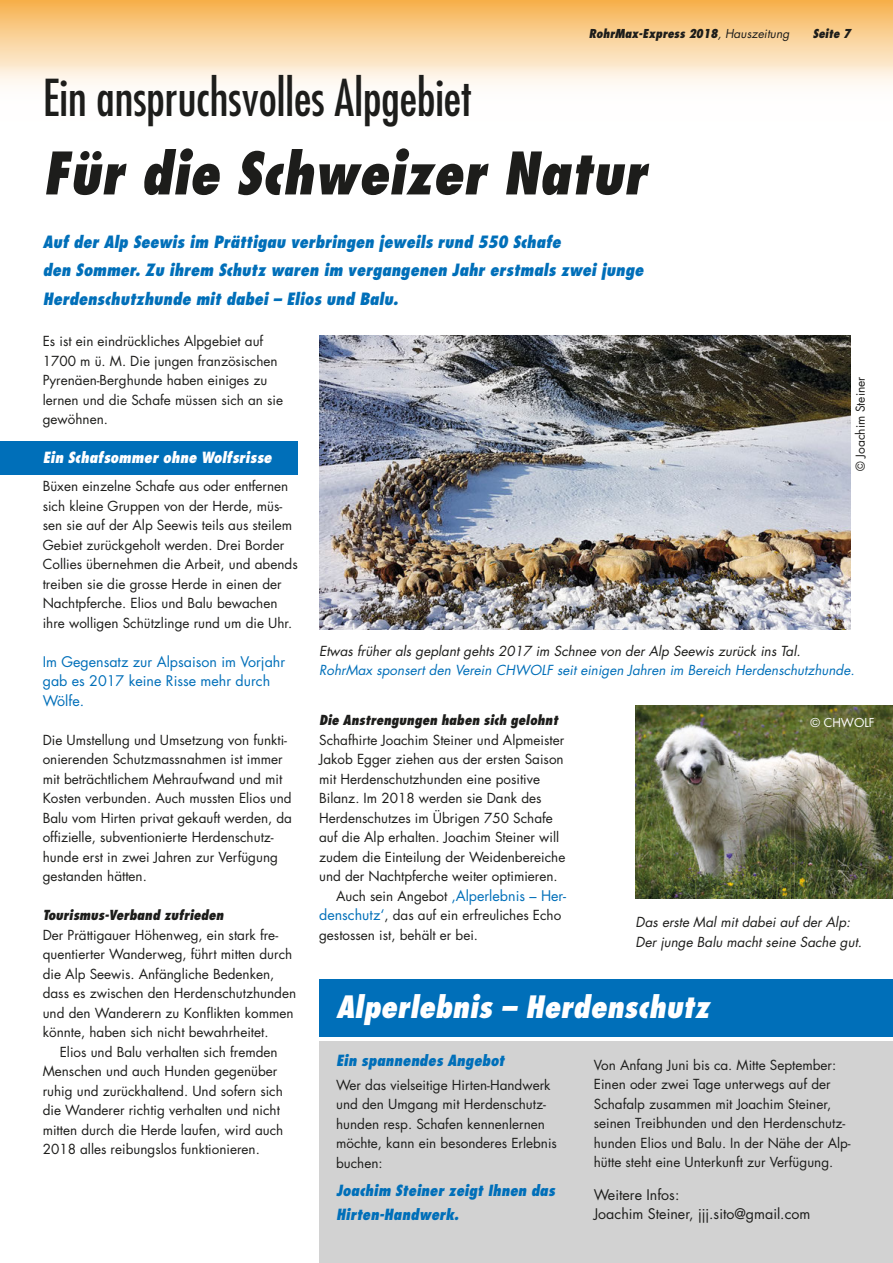
<style>
.page{position:relative;width:893px;height:1263px;background:#fff}
.page>*{position:absolute;margin:0;border:0;box-sizing:border-box;transform-origin:0 0}
.t1{font:italic 800 condensed 57px "Futura Std";color:#1d1d1b}
.t2{font:condensed 49.5px "Futura Std";color:#1d1d1b}
.t3{font:italic 800 condensed 30px "Futura Std";color:#fff}
.t4{font:italic 800 condensed 16.5px/28.5px "Futura Std";color:#006fb9}
.t5{font:italic 800 condensed 15px/24px "Futura Std";color:#006fb9}
.t6{font:italic 800 condensed 15px "Futura Std";color:#fff}
.t7{font:14.25px/19.5px "Futura Std";color:#006fb9}
.t8{font:14.25px "Futura Std";color:#1d1d1b}
.t9{font:13.5px/19.5px "Futura Std";color:#1d1d1b}
.t10{font:italic 13.5px "Futura Std";color:#1d1d1b}
.t11{font:italic 13.5px "Futura Std";color:#006fb9}
.t12{font:italic 800 condensed 13.5px "Futura Std";color:#1d1d1b}
.t13{font:italic 800 condensed 12px "Futura Std";color:#1d1d1b}
.t14{font:12px "Futura Std";color:#1d1d1b}
.t15{font:12px "Futura Std";color:#fff}
.s1{font-weight:400;font-stretch:normal}
.s2{font-size:13.5px;color:#1d1d1b}
.s3{font-size:14.25px;color:#006fb9}
</style>
<div class="page">
<div style="left:0;top:441px;width:298px;height:33px;background:#006fb9"></div>
<div style="left:319px;top:1041px;width:574px;height:222px;background:#d2d2d2"></div>
<img style="left:635px;top:706px;width:258px;height:193px">
<svg style="left:0;top:0;width:893px;height:85px;background:#fad5a2"></svg>
<img style="left:319px;top:335px;width:532px;height:295px">
<div style="left:319px;top:979px;width:574px;height:57px;background:#006fb9"></div>
<p class="t13" style="left:589px;top:26px;width:202px">RohrMax-Express 2018<span class="s1">, Hauszeitung</span></p>
<p class="t2" style="left:43px;top:68px;width:431px">Ein anspruchsvolles Alpgebiet</p>
<p class="t1" style="left:43px;top:137px;width:605px">Für die Schweizer Natur</p>
<p class="t13" style="left:813px;top:26px;width:39px">Seite 7</p>
<p class="t4" style="left:43px;top:227px;width:519px">Auf der Alp Seewis im Prättigau verbringen jeweils rund 550 Schafe</p>
<p class="t4" style="left:43px;top:256px;width:602px">den Sommer. Zu ihrem Schutz waren im vergangenen Jahr erstmals zwei junge<br>Herdenschutzhunde mit dabei – Elios und Balu.</p>
<p class="t9" style="left:43px;top:332px;width:242px">Es ist ein eindrückliches Alpgebiet auf<br>1700 m ü. M. Die jungen französischen<br>Pyrenäen-Berghunde haben einiges zu lernen und die Schafe müssen sich an sie gewöhnen.</p>
<p class="t6" style="left:43px;top:448px;width:231px">Ein Schafsommer ohne Wolfsrisse</p>
<p class="t9" style="left:43px;top:477px;width:256px">Büxen einzelne Schafe aus oder entfernen sich kleine Gruppen von der Herde, müs&shy;sen sie auf der Alp Seewis teils aus steilem Gebiet zurückgeholt werden. Drei Border Collies übernehmen die Arbeit, und abends treiben sie die grosse Herde in einen der Nachtpferche. Elios und Balu bewachen ihre wolligen Schützlinge rund um die Uhr.</p>
<p class="t7" style="left:43px;top:652px;width:244px">Im Gegensatz zur Alpsaison im Vorjahr gab es 2017 keine Risse mehr durch<br>Wölfe.</p>
<p class="t9" style="left:43px;top:730px;width:251px">Die Umstellung und Umsetzung von funkti&shy;onierenden Schutzmassnahmen ist immer mit beträchtlichem Mehraufwand und mit Kosten verbunden. Auch mussten Elios und Balu vom Hirten privat gekauft werden, da offizielle, subventionierte Herdenschutz&shy;hunde erst in zwei Jahren zur Verfügung gestanden hätten.</p>
<p class="t12" style="left:43px;top:907px;width:182px">Tourismus-Verband zufrieden</p>
<p class="t9" style="left:43px;top:925px;width:255px">Der Prättigauer Höhenweg, ein stark fre&shy;quentierter Wanderweg, führt mitten durch die Alp Seewis. Anfängliche Bedenken, dass es zwischen den Herdenschutzhunden und den Wanderern zu Konflikten kommen könnte, haben sich nicht bewahrheitet.</p>
<p class="t9" style="left:43px;top:1042px;width:242px;text-indent:17px">Elios und Balu verhalten sich fremden Menschen und auch Hunden gegenüber ruhig und zurückhaltend. Und sofern sich die Wanderer richtig verhalten und nicht mitten durch die Herde laufen, wird auch 2018 alles reibungslos funktionieren.</p>
<p class="t14" style="left:853px;top:471px;width:96px;rotate:-90deg">© Joachim Steiner</p>
<p class="t10" style="left:319px;top:642px;width:483px">Etwas früher als geplant gehts 2017 im Schnee von der Alp Seewis zurück ins Tal.</p>
<p class="t11" style="left:319px;top:662px;width:537px">RohrMax sponsert den Verein CHWOLF seit einigen Jahren im Bereich Herdenschutzhunde.</p>
<p class="t12" style="left:319px;top:712px;width:240px">Die Anstrengungen haben sich gelohnt</p>
<p class="t9" style="left:319px;top:730px;width:248px">Schafhirte Joachim Steiner und Alpmeister Jakob Egger ziehen aus der ersten Saison mit Herdenschutzhunden eine positive Bilanz. Im 2018 werden sie Dank des Herdenschutzes im Übrigen 750 Schafe auf die Alp erhalten. Joachim Steiner will zudem die Einteilung der Weidenbereiche und der Nachtpferche weiter optimieren.</p>
<p class="t7" style="left:336px;top:886px;width:231px"><span class="s2">Auch sein Angebot</span> ‚Alperlebnis – Her-</p>
<p class="t9" style="left:319px;top:906px;width:244px"><span class="s3">denschutz‘</span>, das auf ein erfreuliches Echo gestossen ist, behält er bei.</p>
<p class="t10" style="left:635px;top:913px;width:216px">Das erste Mal mit dabei auf der Alp:</p>
<p class="t15" style="left:810px;top:715px;width:66px">© CHWOLF</p>
<p class="t10" style="left:635px;top:933px;width:228px">Der junge Balu macht seine Sache gut.</p>
<p class="t3" style="left:336px;top:988px;width:375px">Alperlebnis – Herdenschutz</p>
<p class="t5" style="left:336px;top:1048px;width:170px">Ein spannendes Angebot</p>
<p class="t9" style="left:336px;top:1075px;width:216px">Wer das vielseitige Hirten-Handwerk und den Umgang mit Herdenschutz-</p>
<p class="t9" style="left:336px;top:1114px;width:222px">hunden resp. Schafen kennenlernen möchte, kann ein besonderes Erlebnis buchen:</p>
<p class="t5" style="left:336px;top:1178px;width:220px">Joachim Steiner zeigt Ihnen das<br>Hirten-Handwerk.</p>
<p class="t9" style="left:594px;top:1055px;width:258px">Von Anfang Juni bis ca. Mitte September:<br>Einen oder zwei Tage unterwegs auf der Schafalp zusammen mit Joachim Steiner, seinen Treibhunden und den Herdenschutz&shy;hunden Elios und Balu. In der Nähe der Alp&shy;hütte steht eine Unterkunft zur Verfügung.</p>
<p class="t8" style="left:594px;top:1185px;width:87px">Weitere Infos:</p>
<p class="t8" style="left:594px;top:1205px;width:218px">Joachim Steiner, jjj.sito@gmail.com</p>
</div>
